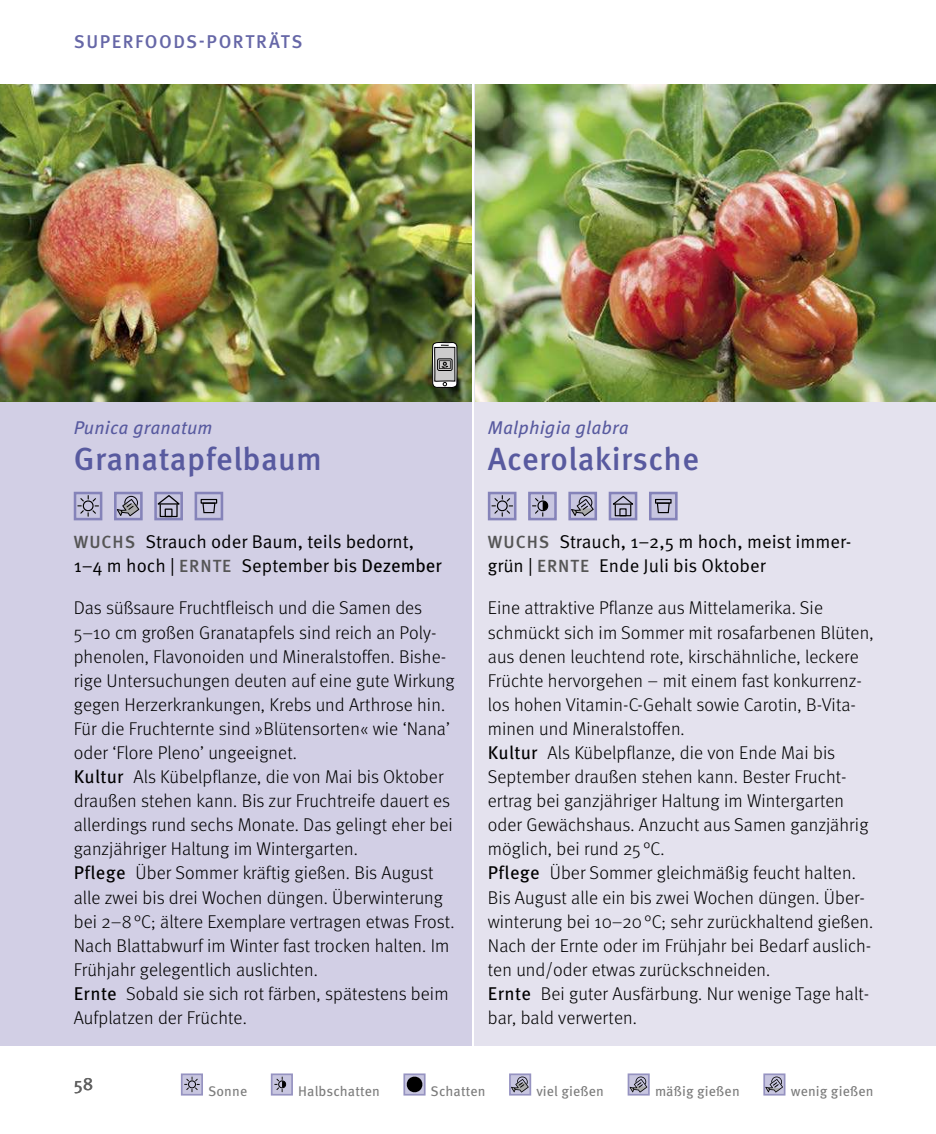
<style>
.page{position:relative;width:936px;height:1134px;background:#fff}
.page>*{position:absolute;margin:0;border:0;box-sizing:border-box;transform-origin:0 0}
.t1{font:500 32px "Meta OT";letter-spacing:.01em;color:#585a9f}
.t2{font:300 18.4px/24px "Meta OT";letter-spacing:.005em;color:#000}
.t3{font:18.4px/24px "Meta OT Norm";color:#000}
.t4{font:italic 18.4px "Meta OT";letter-spacing:.01em;color:#585a9f}
.t5{font:500 18.4px "Meta OT";letter-spacing:.085em;color:#6667a7}
.t6{font:18px "Meta OT";color:#636363}
.t7{font:14px "Meta OT";letter-spacing:.01em;color:#7c7c7c}
.s1{font-family:"Meta OT";font-weight:500;font-size:17.6px;color:#555}
.s2{font-family:"Meta OT"}
.s3{font-weight:400}
</style>
<div class="page">
<div style="left:0;top:84px;width:471px;height:961px;background:#d2cfe5"></div>
<div style="left:474px;top:84px;width:461px;height:961px;background:#e4e2ee"></div>
<img style="left:475px;top:84px;width:460px;height:318px">
<img style="left:0;top:84px;width:471px;height:318px">
<svg style="left:78px;top:496px;width:20px;height:20px"></svg>
<div style="left:74px;top:492px;width:28px;height:28px;border:3px solid #8583b9"></div>
<svg style="left:118px;top:496px;width:21px;height:20px"></svg>
<div style="left:114px;top:492px;width:29px;height:28px;border:3px solid #8583b9"></div>
<svg style="left:159px;top:505px;width:14px;height:11px"></svg>
<div style="left:160px;top:504px;width:18px;height:13px;border:1px solid #000"></div>
<svg style="left:158px;top:496px;width:21px;height:9px"></svg>
<div style="left:165px;top:508px;width:7px;height:9px;border:1px solid #000"></div>
<div style="left:154px;top:492px;width:29px;height:28px;border:3px solid #8583b9"></div>
<div style="left:196px;top:493px;width:26px;height:26px;background:#c8c6e0"></div>
<div style="left:200px;top:499px;width:17px;height:5px;border:1px solid #000"></div>
<svg style="left:202px;top:502px;width:14px;height:12px"></svg>
<div style="left:194px;top:492px;width:29px;height:28px;border:3px solid #8583b9"></div>
<svg style="left:492px;top:496px;width:20px;height:20px"></svg>
<div style="left:488px;top:492px;width:28px;height:28px;border:3px solid #8583b9"></div>
<div style="left:529px;top:493px;width:26px;height:26px;background:#c8c6e0"></div>
<svg style="left:532px;top:496px;width:17px;height:20px"></svg>
<div style="left:528px;top:492px;width:28px;height:28px;border:3px solid #8583b9"></div>
<svg style="left:572px;top:496px;width:21px;height:20px"></svg>
<div style="left:568px;top:492px;width:29px;height:28px;border:3px solid #8583b9"></div>
<div style="left:610px;top:493px;width:26px;height:26px;background:#c8c6e0"></div>
<div style="left:614px;top:504px;width:17px;height:12px;border:1px solid #000"></div>
<svg style="left:613px;top:496px;width:20px;height:9px"></svg>
<div style="left:619px;top:508px;width:7px;height:8px;border:1px solid #000"></div>
<div style="left:608px;top:492px;width:29px;height:28px;border:3px solid #8583b9"></div>
<div style="left:650px;top:493px;width:26px;height:26px;background:#c8c6e0"></div>
<div style="left:655px;top:499px;width:16px;height:5px;border:1px solid #000"></div>
<svg style="left:656px;top:502px;width:14px;height:12px"></svg>
<div style="left:649px;top:492px;width:28px;height:28px;border:3px solid #8583b9"></div>
<div style="left:182px;top:1074px;width:20px;height:21px;background:#c8c6e0"></div>
<svg style="left:185px;top:1077px;width:14px;height:15px"></svg>
<div style="left:181px;top:1073px;width:22px;height:22px;border:2px solid #9693c1"></div>
<div style="left:272px;top:1074px;width:20px;height:21px;background:#c8c6e0"></div>
<svg style="left:275px;top:1077px;width:12px;height:15px"></svg>
<div style="left:271px;top:1073px;width:22px;height:22px;border:2px solid #9693c1"></div>
<svg style="left:403px;top:1076px;width:23px;height:20px"></svg>
<div style="left:403px;top:1073px;width:22px;height:22px;border:2px solid #9693c1"></div>
<svg style="left:512px;top:1076px;width:16px;height:16px"></svg>
<div style="left:509px;top:1073px;width:22px;height:22px;border:2px solid #9693c1"></div>
<svg style="left:630px;top:1076px;width:16px;height:16px"></svg>
<div style="left:627px;top:1073px;width:22px;height:22px;border:2px solid #9693c1"></div>
<svg style="left:766px;top:1076px;width:16px;height:16px"></svg>
<div style="left:763px;top:1073px;width:22px;height:22px;border:2px solid #9693c1"></div>
<svg style="left:432px;top:342px;width:25px;height:46px"></svg>
<p class="t5" style="left:74px;top:31px;width:230px">SUPERFOODS-PORTRÄTS</p>
<p class="t4" style="left:74px;top:420px;width:140px">Punica granatum</p>
<h1 class="t1" style="left:74px;top:442px;width:250px">Granatapfelbaum</h1>
<p class="t3" style="left:74px;top:531px;width:370px"><span class="s1">WUCHS</span> Strauch oder Baum, teils bedornt,<br>1–4 m hoch | <span class="s1">ERNTE</span> September bis <span class="s2">Dezember</span></p>
<p class="t2" style="left:74px;top:597px;width:382px">Das süßsaure Fruchtfleisch und die Samen des 5–10 cm großen Granatapfels sind reich an Poly&shy;phenolen, Flavonoiden und Mineralstoffen. Bishe&shy;rige Untersuchungen deuten auf eine gute Wirkung gegen Herzerkrankungen, Krebs und Arthrose hin.<br>Für die Fruchternte sind »Blütensorten« wie ‘Nana’ oder ‘Flore Pleno’ ungeeignet.<br><span class="s3">Kultur</span> Als Kübelpflanze, die von Mai bis Oktober draußen stehen kann. Bis zur Fruchtreife dauert es allerdings rund sechs Monate. Das gelingt eher bei ganzjähriger Haltung im Wintergarten.<br><span class="s3">Pflege</span> Über Sommer kräftig gießen. Bis August alle zwei bis drei Wochen düngen. Überwinterung bei 2–8 °C; ältere Exemplare vertragen etwas Frost.<br>Nach Blattabwurf im Winter fast trocken halten. Im Frühjahr gelegentlich auslichten.<br><span class="s3">Ernte</span> Sobald sie sich rot färben, spätestens beim Aufplatzen der Früchte.</p>
<p class="t4" style="left:488px;top:421px;width:142px">Malphigia glabra</p>
<h1 class="t1" style="left:488px;top:442px;width:213px">Acerolakirsche</h1>
<p class="t3" style="left:488px;top:531px;width:365px"><span class="s1">WUCHS</span> Strauch, 1–2,5 m hoch, meist immer&shy;grün | <span class="s1">ERNTE</span> Ende Juli bis Oktober</p>
<p class="t2" style="left:488px;top:597px;width:387px">Eine attraktive Pflanze aus Mittelamerika. Sie schmückt sich im Sommer mit rosafarbenen Blüten, aus denen leuchtend rote, kirschähnliche, leckere Früchte hervorgehen – mit einem fast konkurrenz&shy;los hohen Vitamin-C-Gehalt sowie Carotin, B-Vita&shy;minen und Mineralstoffen.<br><span class="s3">Kultur</span> Als Kübelpflanze, die von Ende Mai bis September draußen stehen kann. Bester Frucht&shy;ertrag bei ganzjähriger Haltung im Wintergarten oder Gewächshaus. Anzucht aus Samen ganzjährig möglich, bei rund 25 °C.<br><span class="s3">Pflege</span> Über Sommer gleichmäßig feucht halten.<br>Bis August alle ein bis zwei Wochen düngen. Über&shy;winterung bei 10–20 °C; sehr zurückhaltend gießen.<br>Nach der Ernte oder im Frühjahr bei Bedarf auslich&shy;ten und/oder etwas zurückschneiden.<br><span class="s3">Ernte</span> Bei guter Ausfärbung. Nur wenige Tage halt&shy;bar, bald verwerten.</p>
<p class="t6" style="left:74px;top:1076px;width:21px">58</p>
<p class="t7" style="left:208px;top:1085px;width:41px">Sonne</p>
<p class="t7" style="left:298px;top:1085px;width:83px">Halbschatten</p>
<p class="t7" style="left:430px;top:1085px;width:56px">Schatten</p>
<p class="t7" style="left:536px;top:1085px;width:69px">viel gießen</p>
<p class="t7" style="left:655px;top:1085px;width:86px">mäßig gießen</p>
<p class="t7" style="left:790px;top:1085px;width:84px">wenig gießen</p>
</div>
